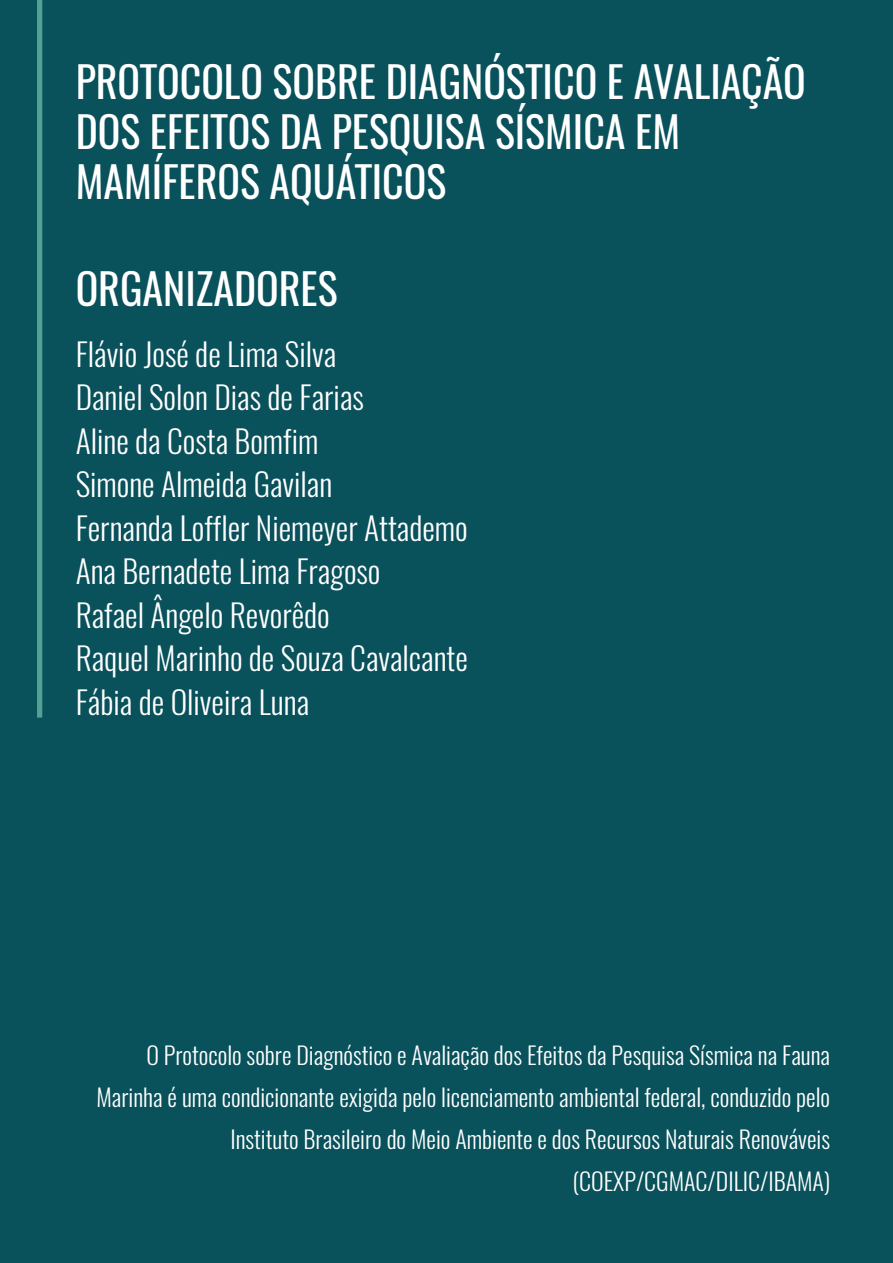
<style>
.page{position:relative;width:893px;height:1263px;background:#09515b}
.page>*{position:absolute;margin:0;border:0;box-sizing:border-box;transform-origin:0 0}
.t1{font:42px/50.4px "Oswald";color:#fff}
.t2{font:300 31.5px/43.5px "Oswald";color:#fff}
.t3{font:300 24px/42px "Oswald";color:#fff;text-align:right}
</style>
<div class="page">
<div style="left:37px;top:0;width:5px;height:717px;background:#51a294"></div>
<h1 class="t1" style="left:76px;top:56px;width:732px">PROTOCOLO SOBRE DIAGNÓSTICO E AVALIAÇÃO<br>DOS EFEITOS DA PESQUISA SÍSMICA EM<br>MAMÍFEROS AQUÁTICOS</h1>
<h1 class="t1" style="left:76px;top:263px;width:263px">ORGANIZADORES</h1>
<p class="t2" style="left:76px;top:332px;width:394px">Flávio José de Lima Silva<br>Daniel Solon Dias de Farias<br>Aline da Costa Bomfim<br>Simone Almeida Gavilan<br>Fernanda Loffler Niemeyer Attademo<br>Ana Bernadete Lima Fragoso<br>Rafael Ângelo Revorêdo<br>Raquel Marinho de Souza Cavalcante<br>Fábia de Oliveira Luna</p>
<p class="t3" style="left:96px;top:1034px;width:735px">O Protocolo sobre Diagnóstico e Avaliação dos Efeitos da Pesquisa Sísmica na Fauna Marinha é uma condicionante exigida pelo licenciamento ambiental federal, conduzido pelo Instituto Brasileiro do Meio Ambiente e dos Recursos Naturais Renováveis (COEXP/CGMAC/DILIC/IBAMA)</p>
</div>
